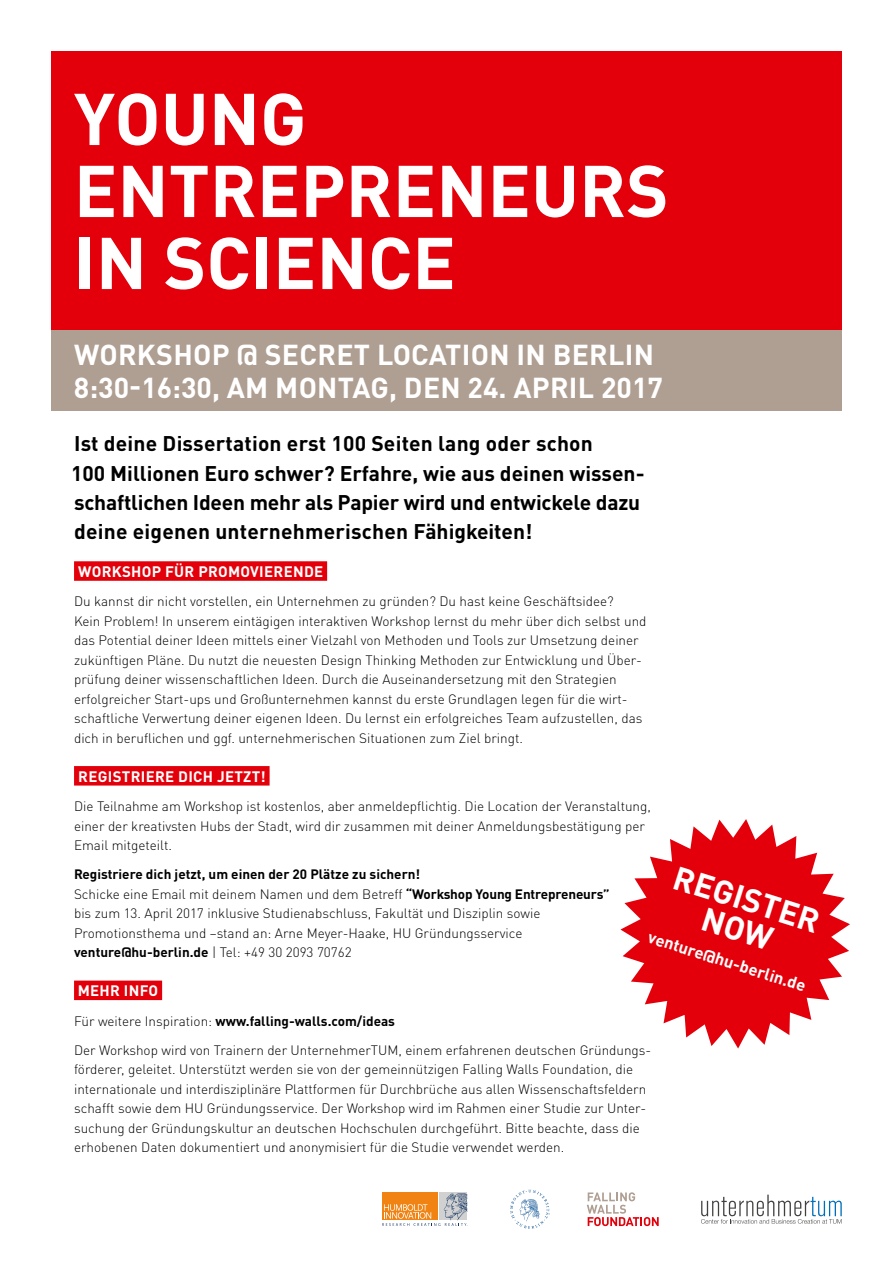
<style>
.page{position:relative;width:893px;height:1263px;background:#fff}
.page>*{position:absolute;margin:0;border:0;box-sizing:border-box;transform-origin:0 0}
.t1{font:700 72px "DINOT";color:#fff}
.t2{font:700 32.7px "DINOT";color:#fff}
.t3{font:700 28.5px/33px "DINOT";letter-spacing:.01em;color:#fff}
.Bodytext_Points_-_er{font:700 21px/29.2px "DINOT";color:#000}
.Bodytext_Points_-_er-2{font:700 16.5px "DINOT";color:#fff}
.Namen_Balken_rot{font:700 15px "DINOT";letter-spacing:.02em;color:#fff}
.Namen_Balken_rot-2{font:300 13.5px/19.5px "DINOT";color:#000}
.Namen_Balken_rot-3{font:700 13.5px "DINOT";color:#000}
.s1{font-weight:700}
.s2{font-weight:300}
</style>
<div class="page">
<div style="left:74px;top:561px;width:253px;height:20px;background:#e3000b"></div>
<div style="left:74px;top:766px;width:196px;height:19px;background:#e3000b"></div>
<div style="left:74px;top:980px;width:88px;height:20px;background:#e3000b"></div>
<div style="left:51px;top:52px;width:791px;height:291px;background:#e3000b"></div>
<div style="left:51px;top:330px;width:791px;height:81px;background:#af9e92"></div>
<svg style="left:620px;top:819px;width:230px;height:229px;fill:#e3000b"></svg>
<svg style="left:510px;top:1189px;width:40px;height:40px"></svg>
<svg style="left:587px;top:1192px;width:72px;height:34px"></svg>
<div style="left:382px;top:1192px;width:56px;height:28px;background:#f08312"></div>
<div style="left:440px;top:1192px;width:27px;height:28px;background:#d1d1d1"></div>
<svg style="left:382px;top:1193px;width:86px;height:33px"></svg>
<svg style="left:701px;top:1194px;width:141px;height:30px"></svg>
<div style="left:702px;top:907px;width:73px;height:43px;background:#e3000b"></div>
<p class="t1" style="left:74px;top:72px;width:234px">YOUNG</p>
<p class="t1" style="left:74px;top:144px;width:596px">ENTREPRENEURS</p>
<p class="t1" style="left:74px;top:216px;width:383px">IN SCIENCE</p>
<p class="t3" style="left:74px;top:337px;width:590px">WORKSHOP @ SECRET LOCATION IN BERLIN<br>8:30-16:30, AM MONTAG, DEN 24. APRIL 2017</p>
<p class="Bodytext_Points_-_er" style="left:71px;top:429px;width:575px">Ist deine Dissertation erst 100 Seiten lang oder schon<br>100 Millionen Euro schwer? Erfahre, wie aus deinen wissen&shy;schaftlichen Ideen mehr als Papier wird und entwickele dazu deine eigenen unternehmerischen Fähigkeiten!</p>
<p class="Namen_Balken_rot" style="left:78px;top:562px;width:246px">WORKSHOP FÜR PROMOVIERENDE</p>
<p class="Namen_Balken_rot-2" style="left:74px;top:591px;width:574px">Du kannst dir nicht vorstellen, ein Unternehmen zu gründen? Du hast keine Geschäftsidee?<br>Kein Problem! In unserem eintägigen interaktiven Workshop lernst du mehr über dich selbst und das Potential deiner Ideen mittels einer Vielzahl von Methoden und Tools zur Umsetzung deiner zukünftigen Pläne. Du nutzt die neuesten Design Thinking Methoden zur Entwicklung und Über&shy;prüfung deiner wissenschaftlichen Ideen. Durch die Auseinandersetzung mit den Strategien erfolgreicher Start-ups und Großunternehmen kannst du erste Grundlagen legen für die wirt&shy;schaftliche Verwertung deiner eigenen Ideen. Du lernst ein erfolgreiches Team aufzustellen, das dich in beruflichen und ggf. unternehmerischen Situationen zum Ziel bringt.</p>
<p class="Namen_Balken_rot" style="left:78px;top:766px;width:189px">REGISTRIERE DICH JETZT!</p>
<p class="Namen_Balken_rot-2" style="left:74px;top:796px;width:578px">Die Teilnahme am Workshop ist kostenlos, aber anmeldepflichtig. Die Location der Veranstaltung, einer der kreativsten Hubs der Stadt, wird dir zusammen mit deiner Anmeldungsbestätigung per<br>Email mitgeteilt.</p>
<p class="Namen_Balken_rot-2" style="left:74px;top:864px;width:537px"><span class="s1">Registriere dich jetzt, um einen der 20 Plätze zu sichern!<br></span>Schicke eine Email mit deinem Namen und dem Betreff <span class="s1">“Workshop Young Entrepreneurs” </span>bis zum 13. April 2017 inklusive Studienabschluss, Fakultät und Disziplin sowie Promotionsthema und –stand an: Arne Meyer-Haake, HU Gründungsservice</p>
<p class="Namen_Balken_rot-3" style="left:74px;top:944px;width:279px">venture@hu-berlin.de <span class="s2">| Tel: +49 30 2093 70762</span></p>
<p class="Namen_Balken_rot" style="left:78px;top:981px;width:82px">MEHR INFO</p>
<p class="Namen_Balken_rot-3" style="left:74px;top:1012px;width:322px"><span class="s2">Für weitere Inspiration:</span> www.falling-walls.com/ideas</p>
<p class="Namen_Balken_rot-2" style="left:74px;top:1040px;width:579px">Der Workshop wird von Trainern der UnternehmerTUM, einem erfahrenen deutschen Gründungs&shy;förderer, geleitet. Unterstützt werden sie von der gemeinnützigen Falling Walls Foundation, die internationale und interdisziplinäre Plattformen für Durchbrüche aus allen Wissenschaftsfeldern schafft sowie dem HU Gründungsservice. Der Workshop wird im Rahmen einer Studie zur Unter&shy;suchung der Gründungskultur an deutschen Hochschulen durchgeführt. Bitte beachte, dass die erhobenen Daten dokumentiert und anonymisiert für die Studie verwendet werden.</p>
<p class="t2" style="left:681px;top:855px;width:153px;rotate:18deg">REGISTER</p>
<p class="Bodytext_Points_-_er-2" style="left:652px;top:926px;width:166px;rotate:18deg">venture@hu-berlin.de</p>
</div>
